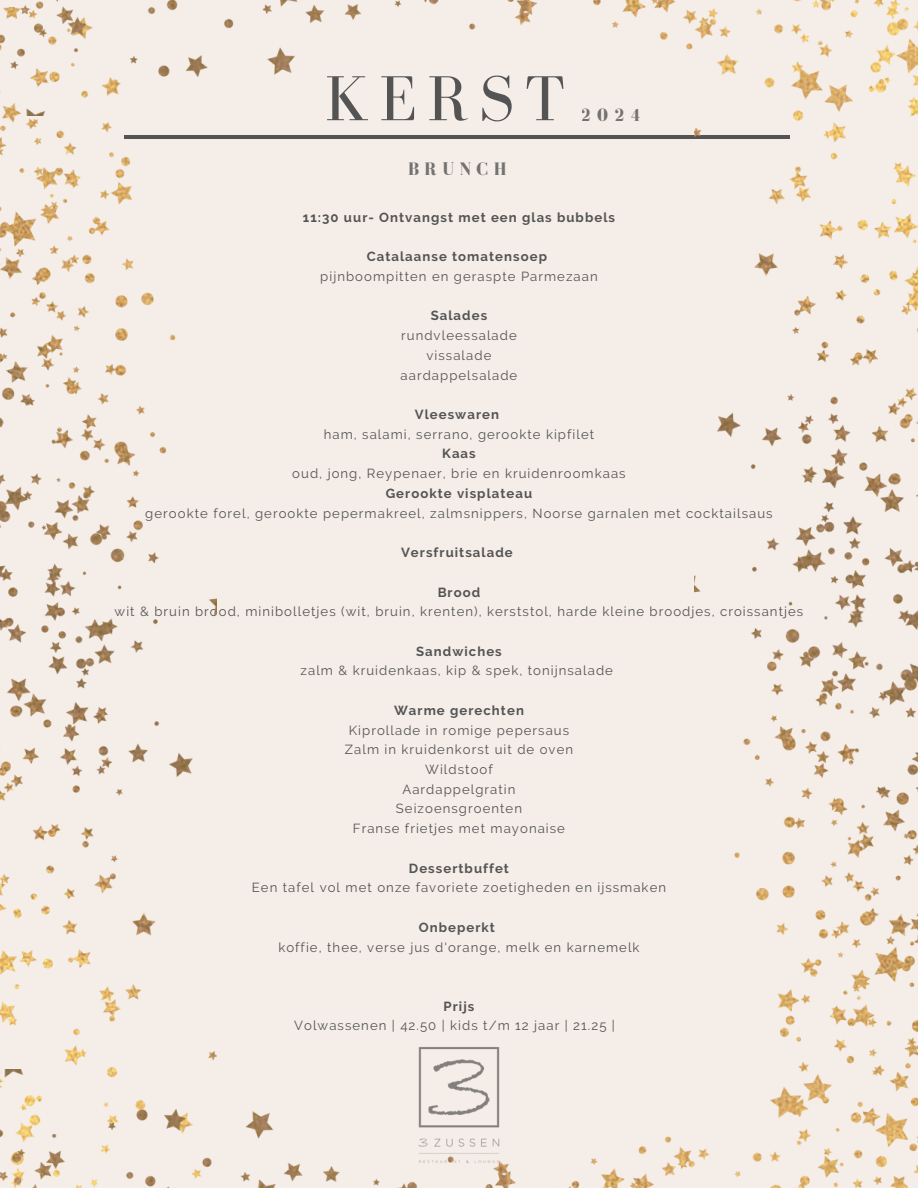
<style>
.page{position:relative;width:918px;height:1188px;background:#fff}
.page>*{position:absolute;margin:0;border:0;box-sizing:border-box;transform-origin:0 0}
.t1{font:65.4px "Bodoni FLF";letter-spacing:.16em;color:#545454}
.t2{font:700 18.6px "Bodoni FLF";letter-spacing:.3em;color:#545454}
.t3{font:13.2px/19.6px "Raleway";letter-spacing:.08em;color:#545454;text-align:center}
.t4{font:700 13.2px "Raleway";letter-spacing:.08em;color:#545454}
</style>
<div class="page">
<div style="left:60px;top:37px;width:824px;height:1101px;background:#f4ede8"></div>
<hr style="left:124px;top:136px;width:666px;height:3px;background:#545454">
<img style="left:695px;top:116px;width:223px;height:954px">
<img style="left:0;top:116px;width:216px;height:954px">
<img style="left:0;top:0;width:918px;height:116px">
<img style="left:0;top:1070px;width:918px;height:118px">
<img style="left:344px;top:1047px;width:230px;height:141px">
<p class="t1" style="left:325px;top:63px;width:242px">KERST</p>
<h2 class="t2" style="left:408px;top:159px;width:100px">BRUNCH</h2>
<h2 class="t2" style="left:581px;top:105px;width:62px">2024</h2>
<p class="t4" style="left:303px;top:209px;width:314px">11:30 uur- Ontvangst met een glas bubbels</p>
<p class="t4" style="left:367px;top:249px;width:182px">Catalaanse tomatensoep</p>
<p class="t3" style="left:320px;top:266px;width:279px">pijnboompitten en geraspte Parmezaan</p>
<p class="t4" style="left:431px;top:308px;width:58px">Salades</p>
<p class="t3" style="left:401px;top:326px;width:118px">rundvleessalade vissalade aardappelsalade</p>
<p class="t4" style="left:415px;top:407px;width:86px">Vleeswaren</p>
<p class="t3" style="left:324px;top:424px;width:272px">ham, salami, serrano, gerookte kipfilet</p>
<p class="t4" style="left:442px;top:446px;width:35px">Kaas</p>
<p class="t3" style="left:292px;top:464px;width:335px">oud, jong, Reypenaer, brie en kruidenroomkaas</p>
<p class="t4" style="left:386px;top:486px;width:148px">Gerookte visplateau</p>
<p class="t3" style="left:145px;top:503px;width:629px">gerookte forel, gerookte pepermakreel, zalmsnippers, Noorse garnalen met cocktailsaus</p>
<p class="t4" style="left:401px;top:545px;width:113px">Versfruitsalade</p>
<p class="t4" style="left:438px;top:584px;width:44px">Brood</p>
<p class="t3" style="left:115px;top:602px;width:690px">wit &amp; bruin brood, minibolletjes (wit, bruin, krenten), kerststol, harde kleine broodjes, croissantjes</p>
<p class="t4" style="left:416px;top:643px;width:87px">Sandwiches</p>
<p class="t3" style="left:301px;top:661px;width:314px">zalm &amp; kruidenkaas, kip &amp; spek, tonijnsalade</p>
<p class="t4" style="left:394px;top:702px;width:131px">Warme gerechten</p>
<p class="t3" style="left:345px;top:720px;width:230px">Kiprollade in romige pepersaus<br>Zalm in kruidenkorst uit de oven<br>Wildstoof<br>Aardappelgratin<br>Seizoensgroenten<br>Franse frietjes met mayonaise</p>
<p class="t4" style="left:409px;top:860px;width:102px">Dessertbuffet</p>
<p class="t3" style="left:252px;top:878px;width:416px">Een tafel vol met onze favoriete zoetigheden en ijssmaken</p>
<p class="t4" style="left:419px;top:919px;width:78px">Onbeperkt</p>
<p class="t3" style="left:278px;top:937px;width:363px">koffie, thee, verse jus d'orange, melk en karnemelk</p>
<p class="t4" style="left:444px;top:998px;width:32px">Prijs</p>
<p class="t3" style="left:294px;top:1016px;width:322px">Volwassenen | 42.50 | kids t/m 12 jaar | 21.25 |</p>
</div>
